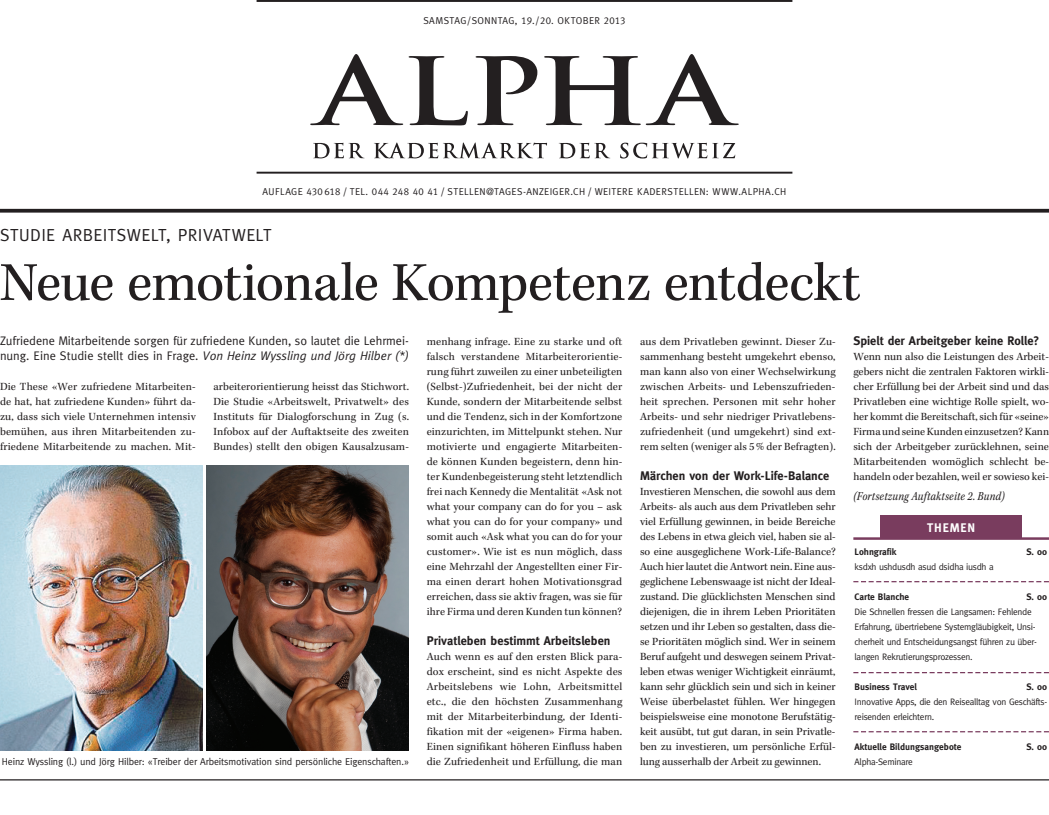
<style>
.page{position:relative;width:1049px;height:815px;background:#fff}
.page>*{position:absolute;margin:0;border:0;box-sizing:border-box;transform-origin:0 0}
.t1{font:56.25px "Kepler Std";letter-spacing:-.02em;color:#231f20}
.t2{font:17.5px "Meta";letter-spacing:.025em;color:#231f20}
.t3{font:12.5px/15px "Meta";color:#231f20}
.t4{font:700 12.5px "Meta";color:#231f20}
.t5{font:italic 12.5px "Kepler Std";letter-spacing:.02em;color:#231f20;scale:.86 1}
.t6{font:700 12.5px "Meta";color:#fff}
.t7{font:11.25px/15px "Kepler Std";letter-spacing:.01em;color:#231f20;text-align:justify}
.t8{font:10px "Meta Caps";letter-spacing:.035em;color:#231f20}
.t9{font:10px "Meta";letter-spacing:-.015em;color:#231f20}
.t10{font:9.38px/15px "Meta";letter-spacing:-.03em;color:#231f20}
.t11{font:700 9.38px "Meta";color:#231f20}
.s1{font-style:italic}
</style>
<div class="page">
<hr style="left:0;top:779px;width:1049px;height:1px;background:#231f20">
<svg style="left:559px;top:143px;width:51px;height:15px"></svg>
<svg style="left:374px;top:142px;width:173px;height:16px"></svg>
<svg style="left:313px;top:143px;width:51px;height:15px"></svg>
<svg style="left:620px;top:143px;width:115px;height:16px"></svg>
<svg style="left:544px;top:54px;width:195px;height:71px"></svg>
<svg style="left:476px;top:56px;width:61px;height:69px"></svg>
<svg style="left:409px;top:56px;width:59px;height:69px"></svg>
<svg style="left:310px;top:54px;width:93px;height:71px"></svg>
<hr style="left:257px;top:0;width:535px;height:2px;background:#231f20">
<hr style="left:257px;top:172px;width:535px;height:2px;background:#231f20">
<svg style="left:0;top:209px;width:1049px;height:4px;background:#383435"></svg>
<img style="left:206px;top:465px;width:203px;height:285px">
<img style="left:0;top:465px;width:203px;height:285px">
<div style="left:880px;top:515px;width:142px;height:24px;background:#793c5e"></div>
<hr style="left:853px;top:537px;width:196px;height:3px;background:#793c5e">
<svg style="left:853px;top:581px;width:196px;height:1px"></svg>
<svg style="left:853px;top:672px;width:196px;height:1px"></svg>
<svg style="left:853px;top:731px;width:196px;height:1px"></svg>
<p class="t8" style="left:423px;top:15px;width:204px">SAMSTAG / SONNTAG, 19. / 20. OKTO BER 2013</p>
<p class="t8" style="left:263px;top:186px;width:361px">AUFLAGE 430 618 / TEL. 044 248 40 41 / STELLEN@TAGES-ANZEIGER.CH / WEITERE</p>
<p class="t8" style="left:637px;top:186px;width:48px">KADERSTELLEN</p>
<p class="t8" style="left:706px;top:186px;width:75px">: WWW.ALPHA.CH</p>
<h2 class="t2" style="left:0;top:224px;width:273px">Studie Arbeitswelt, Privatwelt</h2>
<h1 class="t1" style="left:0;top:251px;width:862px">Neue emotionale Kompetenz entdeckt</h1>
<p class="t3" style="left:0;top:333px;width:410px">Zufriedene Mitarbeitende sorgen für zufriedene Kunden, so lautet die Lehrmei&shy;nung. Eine Studie stellt dies in Frage. <span class="s1">Von Heinz Wyssling und Jörg Hilber (*)</span></p>
<p class="t4" style="left:853px;top:333px;width:187px">Spielt der Arbeitgeber keine Rolle?</p>
<p class="t7" style="left:853px;top:349px;width:197px">Wenn nun also die Leistungen des Arbeit&shy;gebers nicht die zentralen Faktoren wirkli&shy;cher Erfüllung bei der Arbeit sind und das Privatleben eine wichtige Rolle spielt, wo&shy;her kommt die Bereitschaft, sich für «seine» Firma und seine Kunden einzusetzen? Kann sich der Arbeitgeber zurücklehnen, seine Mitarbeitenden womöglich schlecht be&shy;handeln oder bezahlen, weil er sowieso kei-</p>
<p class="t7" style="left:427px;top:334px;width:197px">menhang infrage. Eine zu starke und oft falsch verstandene Mitarbeiterorientie&shy;rung führt zuweilen zu einer unbeteiligten (Selbst-)Zufriedenheit, bei der nicht der Kunde, sondern der Mitarbeitende selbst und die Tendenz, sich in der Komfortzone einzurichten, im Mittelpunkt stehen. Nur motivierte und engagierte Mitarbeiten&shy;de können Kunden begeistern, denn hin&shy;ter Kundenbegeisterung steht letztendlich frei nach Kennedy die Mentalität «Ask not what your company can do for you – ask what you can do for your company» und somit auch «Ask what you can do for your customer». Wie ist es nun möglich, dass eine Mehrzahl der Angestellten einer Fir&shy;ma einen derart hohen Motivationsgrad erreichen, dass sie aktiv fragen, was sie für ihre Firma und deren Kunden tun können?</p>
<p class="t4" style="left:427px;top:633px;width:185px">Privatleben bestimmt Arbeitsleben</p>
<p class="t7" style="left:427px;top:649px;width:197px">Auch wenn es auf den ersten Blick para&shy;dox erscheint, sind es nicht Aspekte des Arbeitslebens wie Lohn, Arbeitsmittel etc., die den höchsten Zusammenhang mit der Mitarbeiterbindung, der Identi&shy;fikation mit der «eigenen» Firma haben.<br>Einen signifikant höheren Einfluss haben</p>
<p class="t7" style="left:640px;top:334px;width:197px">aus dem Privatleben gewinnt. Dieser Zu&shy;sammenhang besteht umgekehrt ebenso, man kann also von einer Wechselwirkung zwischen Arbeits- und Lebenszufrieden&shy;heit sprechen. Personen mit sehr hoher Arbeits- und sehr niedriger Privatlebens&shy;zufriedenheit (und umgekehrt) sind ext&shy;rem selten (weniger als 5% der Befragten).</p>
<p class="t4" style="left:640px;top:468px;width:191px">Märchen von der Work-Life-Balance</p>
<p class="t7" style="left:640px;top:484px;width:197px">Investieren Menschen, die sowohl aus dem Arbeits- als auch aus dem Privatleben sehr viel Erfüllung gewinnen, in beide Bereiche des Lebens in etwa gleich viel, haben sie al&shy;so eine ausgeglichene Work-Life-Balance?<br>Auch hier lautet die Antwort nein. Eine aus&shy;geglichene Lebenswaage ist nicht der Ideal&shy;zustand. Die glücklichsten Menschen sind diejenigen, die in ihrem Leben Prioritäten setzen und ihr Leben so gestalten, dass die&shy;se Prioritäten möglich sind. Wer in seinem Beruf aufgeht und deswegen seinem Privat&shy;leben etwas weniger Wichtigkeit einräumt, kann sehr glücklich sein und sich in keiner Weise überbelastet fühlen. Wer hingegen beispielsweise eine monotone Berufstätig&shy;keit ausübt, tut gut daran, in sein Privatle&shy;ben zu investieren, um persönliche Erfül&shy;lung ausserhalb der Arbeit zu gewinnen.</p>
<p class="t7" style="left:0;top:379px;width:197px">Die These «Wer zufriedene Mitarbeiten&shy;de hat, hat zufriedene Kunden» führt da&shy;zu, dass sich viele Unternehmen intensiv bemühen, aus ihren Mitarbeitenden zu&shy;friedene Mitarbeitende zu machen. Mit-</p>
<p class="t7" style="left:213px;top:379px;width:197px">arbeiterorientierung heisst das Stichwort.<br>Die Studie «Arbeitswelt, Privatwelt» des Instituts für Dialogforschung in Zug (s.<br>Infobox auf der Auftaktseite des zweiten Bundes) stellt den obigen Kausalzusam-</p>
<p class="t5" style="left:853px;top:489px;width:177px">(Fortsetzung Auftaktseite 2. Bund)</p>
<p class="t6" style="left:927px;top:520px;width:50px">Themen</p>
<p class="t11" style="left:854px;top:546px;width:43px">Lohngrafik</p>
<p class="t11" style="left:1026px;top:546px;width:22px">S. 00</p>
<p class="t10" style="left:854px;top:559px;width:141px">ksdxh ushdusdh asud dsidha iusdh a</p>
<p class="t11" style="left:854px;top:591px;width:56px">Carte Blanche</p>
<p class="t11" style="left:1026px;top:591px;width:22px">S. 00</p>
<p class="t10" style="left:854px;top:604px;width:184px">Die Schnellen fressen die Langsamen: Fehlende Erfahrung, übertriebene Systemgläubigkeit, Unsi&shy;cherheit und Entscheidungsangst führen zu über&shy;langen Rekrutierungsprozessen.</p>
<p class="t11" style="left:854px;top:681px;width:64px">Business Travel</p>
<p class="t11" style="left:1026px;top:681px;width:22px">S. 00</p>
<p class="t10" style="left:854px;top:694px;width:194px">I nnovative Apps, die den Reisealltag von Geschäfts&shy;reisenden erleichtern.</p>
<p class="t11" style="left:854px;top:741px;width:108px">Aktuelle Bildungsangebote</p>
<p class="t11" style="left:1026px;top:741px;width:22px">S. 00</p>
<p class="t10" style="left:854px;top:754px;width:60px">Alpha-Seminare</p>
<p class="t9" style="left:2px;top:756px;width:409px">Heinz Wyssling (l.) und Jörg Hilber: «Treiber der Arbeitsmotivation sind persönliche Eigenschaften.»</p>
<p class="t7" style="left:427px;top:754px;width:197px">die Zufriedenheit und Erfüllung, die man</p>
</div>
